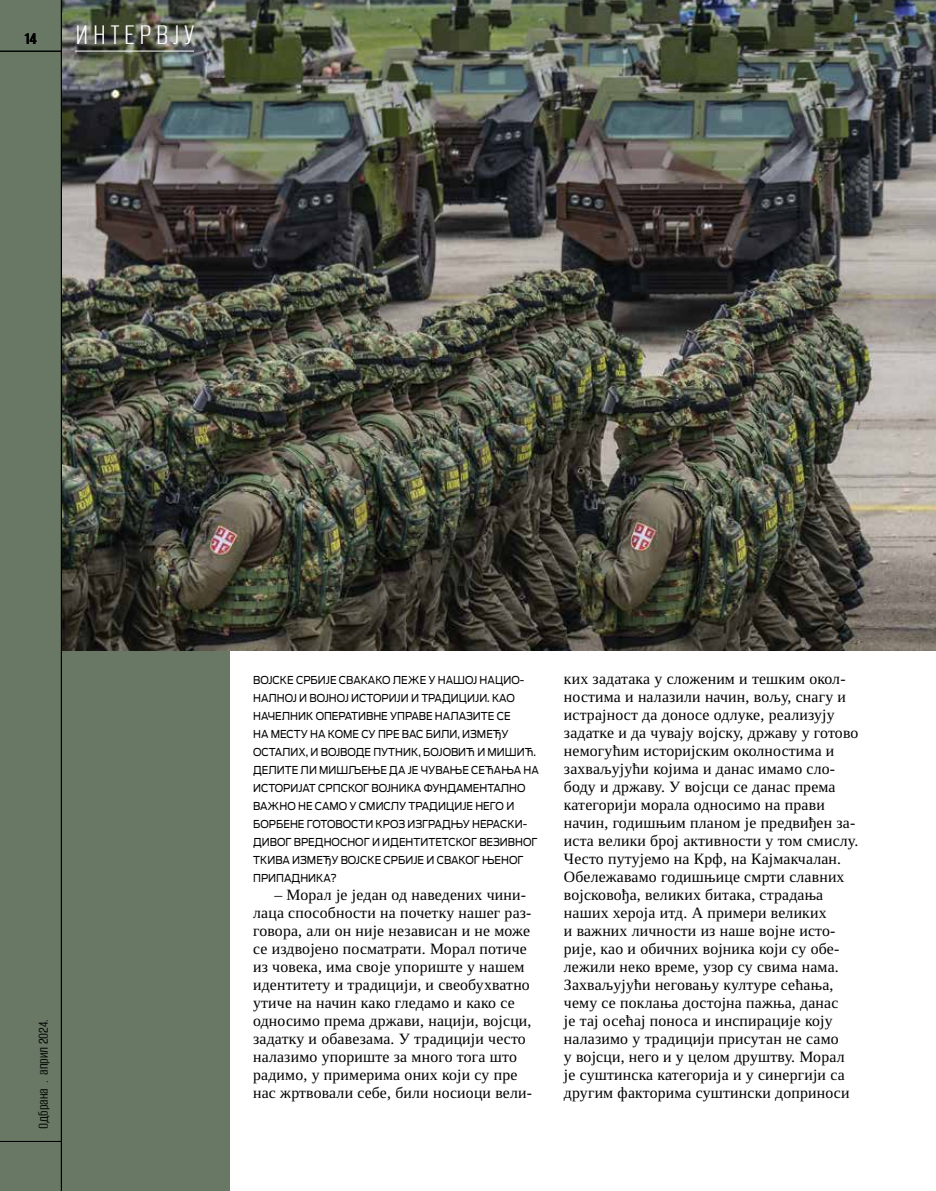
<style>
.page{position:relative;width:936px;height:1191px;background:#fff}
.page>*{position:absolute;margin:0;border:0;box-sizing:border-box;transform-origin:0 0}
.t1{font:100 31.5px "Alumni Sans";letter-spacing:.14em;color:#fff}
.t2{font:15.75px/18px "Tinos";letter-spacing:.01em;color:#000}
.t3{font:100 15px "Alumni Sans";color:#000}
.t4{font:10.8px/18px "Ford Antenna";color:#000;scale:.93 1}
.s1{font-size:18px;color:#000}
</style>
<div class="page">
<div style="left:0;top:0;width:230px;height:1191px;background:#687865"></div>
<img style="left:62px;top:0;width:873px;height:651px">
<hr style="left:0;top:51px;width:61px;height:1px;background:#000">
<hr style="left:61px;top:0;width:1px;height:1191px;background:#000">
<hr style="left:0;top:1141px;width:61px;height:1px;background:#000">
<hr style="left:75px;top:51px;width:119px;height:1px;background:#fff">
<h1 class="t1" style="left:25px;top:19px;width:170px"><span class="s1">14</span> ИНТЕРВЈУ</h1>
<p class="t3" style="left:36px;top:1129px;width:111px;rotate:-90deg">Одбрана . април 2024.</p>
<p class="t4" style="left:253px;top:670px;width:309px">ВОЈСКЕ СРБИЈЕ СВАКАКО ЛЕЖЕ У НАШОЈ НАЦИО-НАЛНОЈ И ВОЈНОЈ ИСТОРИЈИ И ТРАДИЦИЈИ. КАО НАЧЕЛНИК ОПЕРАТИВНЕ УПРАВЕ НАЛАЗИТЕ СЕ<br>НА МЕСТУ НА КОМЕ СУ ПРЕ ВАС БИЛИ, ИЗМЕЂУ ОСТАЛИХ, И ВОЈВОДЕ ПУТНИК, БОЈОВИЋ И МИШИЋ.<br>ДЕЛИТЕ ЛИ МИШЉЕЊЕ ДА ЈЕ ЧУВАЊЕ СЕЋАЊА НА ИСТОРИЈАТ СРПСКОГ ВОЈНИКА ФУНДАМЕНТАЛНО ВАЖНО НЕ САМО У СМИСЛУ ТРАДИЦИЈЕ НЕГО И БОРБЕНЕ ГОТОВОСТИ КРОЗ ИЗГРАДЊУ НЕРАСКИ-ДИВОГ ВРЕДНОСНОГ И ИДЕНТИТЕТСКОГ ВЕЗИВНОГ ТКИВА ИЗМЕЂУ ВОЈСКЕ СРБИЈЕ И СВАКОГ ЊЕНОГ ПРИПАДНИКА?</p>
<p class="t2" style="left:253px;top:886px;width:280px;text-indent:21px">– Морал је један од наведених чини&shy;лаца способности на почетку нашег раз&shy;говора, али он није независан и не може се издвојено посматрати. Морал потиче из човека, има своје упориште у нашем идентитету и традицији, и свеобухватно утиче на начин како гледамо и како се односимо према држави, нацији, војсци, задатку и обавезама. У традицији често налазимо упориште за много тога што радимо, у примерима оних који су пре нас жртвовали себе, били носиоци вели-</p>
<p class="t2" style="left:564px;top:670px;width:296px">ких задатака у сложеним и тешким окол&shy;ностима и налазили начин, вољу, снагу и истрајност да доносе одлуке, реализују задатке и да чувају војску, државу у готово немогућим историјским околностима и захваљујући којима и данас имамо сло&shy;боду и државу. У војсци се данас према категорији морала односимо на прави начин, годишњим планом је предвиђен за&shy;иста велики број активности у том смислу.<br>Често путујемо на Крф, на Кајмакчалан.<br>Обележавамо годишњице смрти славних војсковођа, великих битака, страдања наших хероја итд. А примери великих<br>и важних личности из наше војне исто&shy;рије, као и обичних војника који су обе&shy;лежили неко време, узор су свима нама.<br>Захваљујући неговању културе сећања, чему се поклања достојна пажња, данас<br>је тај осећај поноса и инспирације коју налазимо у традицији присутан не само<br>у војсци, него и у целом друштву. Морал је суштинска категорија и у синергији са другим факторима суштински доприноси</p>
</div>
